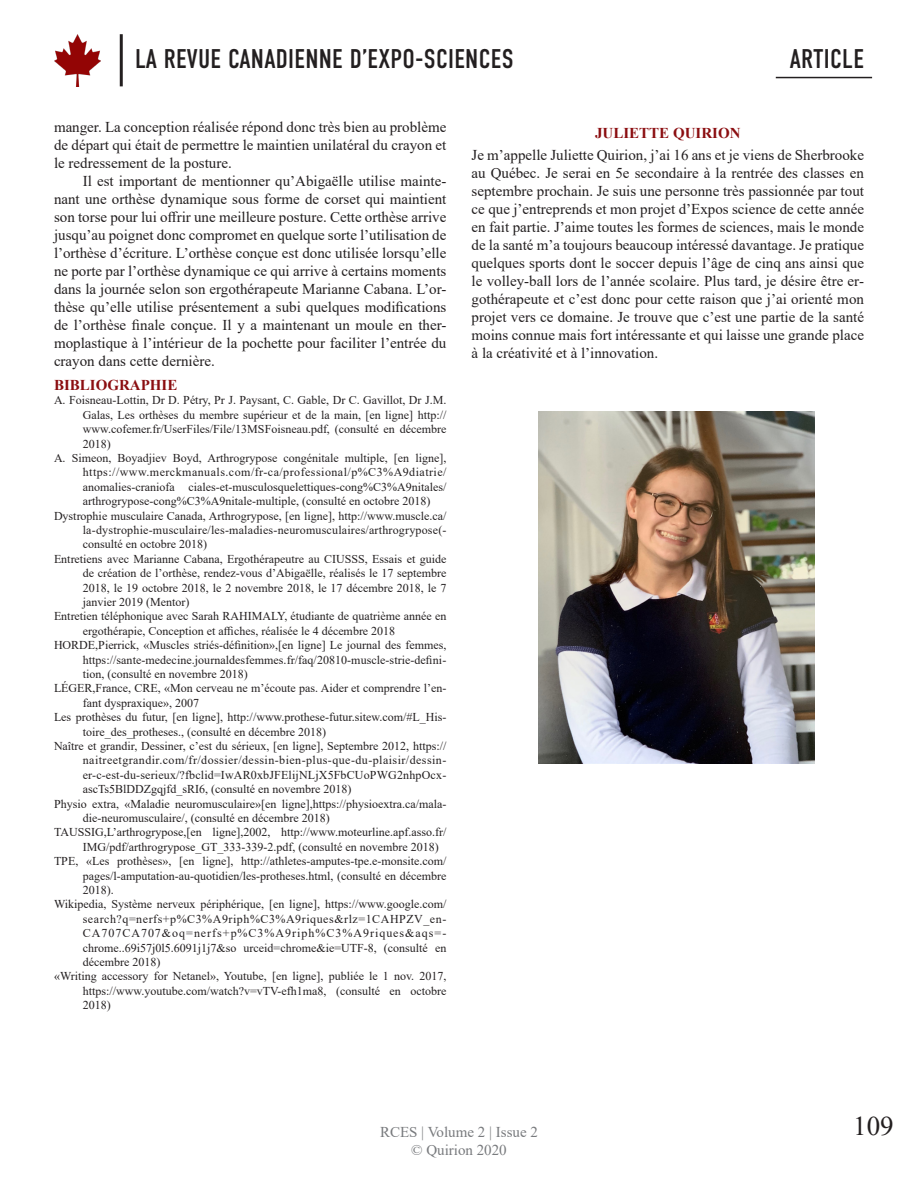
<style>
.page{position:relative;width:918px;height:1188px;background:#fff}
.page>*{position:absolute;margin:0;border:0;box-sizing:border-box;transform-origin:0 0}
.t1{font:27px "DIN Condensed";letter-spacing:.01em;color:#231f20}
.t2{font:27px "Times New Roman";color:#231f20}
.t3{font:15px/18px "Times New Roman";color:#231f20;text-align:justify}
.t4{font:15px/18px "Times New Roman";color:#787a7d;text-align:center}
.t5{font:700 15px "Times New Roman";color:#8b0e11}
.t6{font:12px/14.4px "Times New Roman";color:#231f20;text-align:justify}
</style>
<div class="page">
<img style="left:54px;top:34px;width:47px;height:52px">
<hr style="left:120px;top:34px;width:3px;height:52px;background:#231f20">
<hr style="left:776px;top:77px;width:96px;height:1px;background:#231f20">
<img style="left:538px;top:411px;width:276px;height:352px">
<h1 class="t1" style="left:135px;top:43px;width:380px">LA REVUE CANADIENNE D’EXPO-SCIENCES</h1>
<h1 class="t1" style="left:790px;top:44px;width:76px">ARTICLE</h1>
<p class="t3" style="left:54px;top:117px;width:394px">manger. La conception réalisée répond donc très bien au problème de départ qui était de permettre le maintien unilatéral du crayon et le redressement de la posture.</p>
<p class="t3" style="left:54px;top:171px;width:394px;text-indent:29px">Il est important de mentionner qu’Abigaëlle utilise mainte&shy;nant une orthèse dynamique sous forme de corset qui maintient son torse pour lui offrir une meilleure posture. Cette orthèse arrive jusqu’au poignet donc compromet en quelque sorte l’utilisation de l’orthèse d’écriture. L’orthèse conçue est donc utilisée lorsqu’elle ne porte par l’orthèse dynamique ce qui arrive à certains moments dans la journée selon son ergothérapeute Marianne Cabana. L’or&shy;thèse qu’elle utilise présentement a subi quelques modifications de l’orthèse finale conçue. Il y a maintenant un moule en ther&shy;moplastique à l’intérieur de la pochette pour faciliter l’entrée du crayon dans cette dernière.</p>
<p class="t5" style="left:54px;top:374px;width:125px">BIBLIOGRAPHIE</p>
<p class="t6" style="left:83px;top:393px;width:365px;text-indent:-29px">A. Foisneau-Lottin, Dr D. Pétry, Pr J. Paysant, C. Gable, Dr C. Gavillot, Dr J.M.<br>Galas, Les orthèses du membre supérieur et de la main, [en ligne] http:// www.cofemer.fr/UserFiles/File/13MSFoisneau.pdf, (consulté en décembre 2018)</p>
<p class="t6" style="left:83px;top:450px;width:365px;text-indent:-29px">A. Simeon, Boyadjiev Boyd, Arthrogrypose congénitale multiple, [en ligne], https://www.merckmanuals.com/fr-ca/professional/p%C3%A9diatrie/ anomalies-craniofa ciales-et-musculosquelettiques-cong%C3%A9nitales/ arthrogrypose-cong%C3%A9nitale-multiple, (consulté en octobre 2018)</p>
<p class="t6" style="left:83px;top:508px;width:365px;text-indent:-29px">Dystrophie musculaire Canada, Arthrogrypose, [en ligne], http://www.muscle.ca/ la-dystrophie-musculaire/les-maladies-neuromusculaires/arthrogrypose(- consulté en octobre 2018)</p>
<p class="t6" style="left:83px;top:551px;width:365px;text-indent:-29px">Entretiens avec Marianne Cabana, Ergothérapeutre au CIUSSS, Essais et guide de création de l’orthèse, rendez-vous d’Abigaëlle, réalisés le 17 septembre 2018, le 19 octobre 2018, le 2 novembre 2018, le 17 décembre 2018, le 7 janvier 2019 (Mentor)</p>
<p class="t6" style="left:83px;top:609px;width:365px;text-indent:-29px">Entretien téléphonique avec Sarah RAHIMALY, étudiante de quatrième année en ergothérapie, Conception et affiches, réalisée le 4 décembre 2018</p>
<p class="t6" style="left:83px;top:638px;width:365px;text-indent:-29px">HORDE,Pierrick, «Muscles striés-définition»,[en ligne] Le journal des femmes, https://sante-medecine.journaldesfemmes.fr/faq/20810-muscle-strie-defini&shy;tion, (consulté en novembre 2018)</p>
<p class="t6" style="left:83px;top:681px;width:365px;text-indent:-29px">LÉGER,France, CRE, «Mon cerveau ne m’écoute pas. Aider et comprendre l’en&shy;fant dyspraxique», 2007</p>
<p class="t6" style="left:83px;top:710px;width:365px;text-indent:-29px">Les prothèses du futur, [en ligne], http://www.prothese-futur.sitew.com/#L_His&shy;toire_des_protheses., (consulté en décembre 2018)</p>
<p class="t6" style="left:83px;top:738px;width:365px;text-indent:-29px">Naître et grandir, Dessiner, c’est du sérieux, [en ligne], Septembre 2012, https:// naitreetgrandir.com/fr/dossier/dessin-bien-plus-que-du-plaisir/dessin&shy;er-c-est-du-serieux/?fbclid=IwAR0xbJFElijNLjX5FbCUoPWG2nhpOcx&shy;ascTs5BlDDZgqjfd_sRI6, (consulté en novembre 2018)</p>
<p class="t6" style="left:83px;top:796px;width:365px;text-indent:-29px">Physio extra, «Maladie neuromusculaire»[en ligne],https://physioextra.ca/mala&shy;die-neuromusculaire/, (consulté en décembre 2018)</p>
<p class="t6" style="left:83px;top:825px;width:365px;text-indent:-29px">TAUSSIG,L’arthrogrypose,[en ligne],2002, http://www.moteurline.apf.asso.fr/<br>IMG/pdf/arthrogrypose_GT_333-339-2.pdf, (consulté en novembre 2018)</p>
<p class="t6" style="left:83px;top:854px;width:365px;text-indent:-29px">TPE, «Les prothèses», [en ligne], http://athletes-amputes-tpe.e-monsite.com/ pages/l-amputation-au-quotidien/les-protheses.html, (consulté en décembre 2018).</p>
<p class="t6" style="left:83px;top:897px;width:365px;text-indent:-29px">Wikipedia, Système nerveux périphérique, [en ligne], https://www.google.com/ search?q=nerfs+p%C3%A9riph%C3%A9riques&amp;rlz=1CAHPZV_en-CA707CA707&amp;oq=nerfs+p%C3%A9riph%C3%A9riques&amp;aqs=- chrome..69i57j0l5.6091j1j7&amp;so urceid=chrome&amp;ie=UTF-8, (consulté en décembre 2018)</p>
<p class="t6" style="left:83px;top:969px;width:365px;text-indent:-29px">«Writing accessory for Netanel», Youtube, [en ligne], publiée le 1 nov. 2017, https://www.youtube.com/watch?v=vTV-efh1ma8, (consulté en octobre 2018)</p>
<p class="t5" style="left:595px;top:122px;width:147px">JULIETTE QUIRION</p>
<p class="t3" style="left:472px;top:146px;width:394px">Je m’appelle Juliette Quirion, j’ai 16 ans et je viens de Sherbrooke au Québec. Je serai en 5e secondaire à la rentrée des classes en septembre prochain. Je suis une personne très passionnée par tout ce que j’entreprends et mon projet d’Expos science de cette année en fait partie. J’aime toutes les formes de sciences, mais le monde de la santé m’a toujours beaucoup intéressé davantage. Je pratique quelques sports dont le soccer depuis l’âge de cinq ans ainsi que le volley-ball lors de l’année scolaire. Plus tard, je désire être er&shy;gothérapeute et c’est donc pour cette raison que j’ai orienté mon projet vers ce domaine. Je trouve que c’est une partie de la santé moins connue mais fort intéressante et qui laisse une grande place à la créativité et à l’innovation.</p>
<p class="t4" style="left:380px;top:1123px;width:159px">RCES | Volume 2 | Issue 2 © Quirion 2020</p>
<h1 class="t2" style="left:853px;top:1107px;width:42px">109</h1>
</div>
